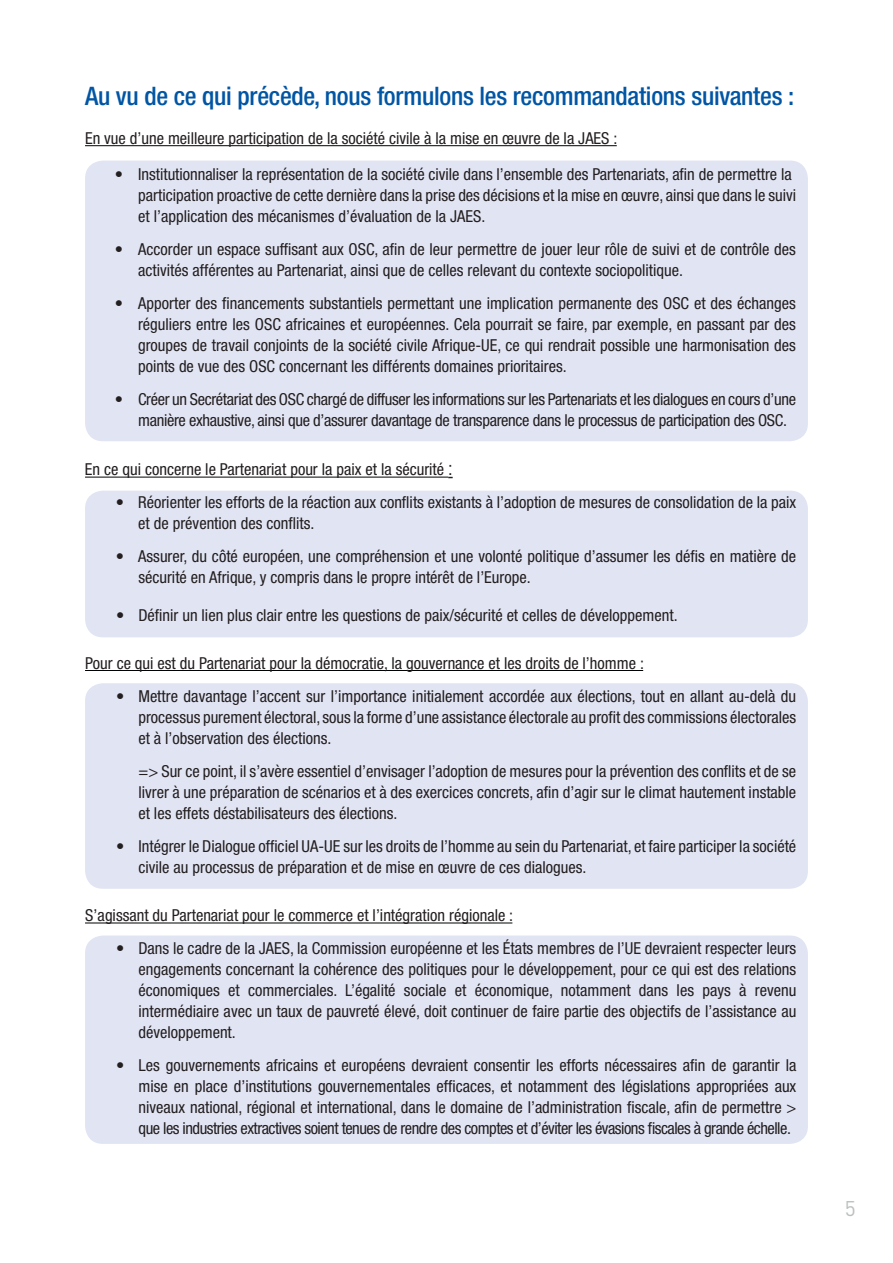
<style>
.page{position:relative;width:893px;height:1263px;background:#fff}
.page>*{position:absolute;margin:0;border:0;box-sizing:border-box;transform-origin:0 0}
.t1{font:500 condensed 25.5px "Helvetica Neue";letter-spacing:-.01em;color:#0055a4}
.t2{font:21px "DIN";color:#bcbec0}
.t3{font:condensed 16.5px/21px "Helvetica Neue";color:#231f20}
.t4{font:condensed 16.5px/21px "Helvetica Neue";letter-spacing:-.02em;color:#231f20}
.s1{font-family:"Arial Narrow";font-stretch:normal;font-size:19.5px}
</style>
<div class="page">
<div style="left:85px;top:161px;width:723px;height:280px;background:#e1e4f3;border-radius:18px"></div>
<div style="left:85px;top:491px;width:723px;height:146px;background:#e1e4f3;border-radius:18px"></div>
<div style="left:85px;top:683px;width:723px;height:206px;background:#e1e4f3;border-radius:18px"></div>
<div style="left:85px;top:935px;width:723px;height:209px;background:#e1e4f3;border-radius:18px"></div>
<hr style="left:85px;top:145px;width:532px;height:1px;background:#010203">
<hr style="left:85px;top:477px;width:363px;height:1px;background:#010203">
<hr style="left:85px;top:670px;width:558px;height:1px;background:#010203">
<hr style="left:85px;top:922px;width:427px;height:1px;background:#010203">
<h1 class="t1" style="left:85px;top:81px;width:711px">Au vu de ce qui précède, nous formulons les recommandations suivantes :</h1>
<p class="t3" style="left:85px;top:128px;width:534px">En vue d’une meilleure participation de la société civile à la mise en œuvre de la JAES :</p>
<p class="t3" style="left:138px;top:164px;width:659px;text-indent:-23px">• Institutionnaliser la représentation de la société civile dans l’ensemble des Partenariats, afin de permettre la participation proactive de cette dernière dans la prise des décisions et la mise en œuvre, ainsi que dans le suivi et l’application des mécanismes d’évaluation de la JAES.</p>
<p class="t3" style="left:138px;top:239px;width:659px;text-indent:-23px">• Accorder un espace suffisant aux OSC, afin de leur permettre de jouer leur rôle de suivi et de contrôle des activités afférentes au Partenariat, ainsi que de celles relevant du contexte sociopolitique.</p>
<p class="t3" style="left:138px;top:293px;width:659px;text-align:justify;text-indent:-23px">• Apporter des financements substantiels permettant une implication permanente des OSC et des échanges réguliers entre les OSC africaines et européennes. Cela pourrait se faire, par exemple, en passant par des groupes de travail conjoints de la société civile Afrique-UE, ce qui rendrait possible une harmonisation des points de vue des OSC concernant les différents domaines prioritaires.</p>
<p class="t4" style="left:138px;top:389px;width:659px;text-indent:-24px">• Créer un Secrétariat des OSC chargé de diffuser les informations sur les Partenariats et les dialogues en cours d’une manière exhaustive, ainsi que d’assurer davantage de transparence dans le processus de participation des OSC.</p>
<p class="t3" style="left:85px;top:459px;width:369px">En ce qui concerne le Partenariat pour la paix et la sécurité <span class="s1">:</span></p>
<p class="t3" style="left:138px;top:492px;width:659px;text-indent:-22px">• Réorienter les efforts de la réaction aux conflits existants à l’adoption de mesures de consolidation de la paix et de prévention des conflits.</p>
<p class="t3" style="left:138px;top:546px;width:659px;text-indent:-22px">• Assurer, du côté européen, une compréhension et une volonté politique d’assumer les défis en matière de sécurité en Afrique, y compris dans le propre intérêt de l’Europe.</p>
<p class="t3" style="left:116px;top:604px;width:563px">• Définir un lien plus clair entre les questions de paix/sécurité et celles de développement.</p>
<p class="t3" style="left:85px;top:652px;width:560px">Pour ce qui est du Partenariat pour la démocratie, la gouvernance et les droits de l’homme :</p>
<p class="t3" style="left:138px;top:685px;width:659px;text-align:justify;text-indent:-22px">• Mettre davantage l’accent sur l’importance initialement accordée aux élections, tout en allant au-delà du processus purement électoral, sous la forme d’une assistance électorale au profit des commissions électorales et à l’observation des élections.</p>
<p class="t3" style="left:138px;top:760px;width:659px;text-align:justify">=&gt; Sur ce point, il s’avère essentiel d’envisager l’adoption de mesures pour la prévention des conflits et de se livrer à une préparation de scénarios et à des exercices concrets, afin d’agir sur le climat hautement instable et les effets déstabilisateurs des élections.</p>
<p class="t3" style="left:138px;top:835px;width:659px;line-height:21.5px;text-indent:-22px">• Intégrer le Dialogue officiel UA-UE sur les droits de l’homme au sein du Partenariat, et faire participer la société civile au processus de préparation et de mise en œuvre de ces dialogues.</p>
<p class="t3" style="left:85px;top:905px;width:429px">S’agissant du Partenariat pour le commerce et l’intégration régionale :</p>
<p class="t3" style="left:138px;top:938px;width:659px;text-align:justify;text-indent:-22px">• Dans le cadre de la JAES, la Commission européenne et les États membres de l’UE devraient respecter leurs engagements concernant la cohérence des politiques pour le développement, pour ce qui est des relations économiques et commerciales. L’égalité sociale et économique, notamment dans les pays à revenu intermédiaire avec un taux de pauvreté élevé, doit continuer de faire partie des objectifs de l’assistance au développement.</p>
<p class="t3" style="left:139px;top:1055px;width:659px;text-align:justify;text-indent:-22px">• Les gouvernements africains et européens devraient consentir les efforts nécessaires afin de garantir la mise en place d’institutions gouvernementales efficaces, et notamment des législations appropriées aux niveaux national, régional et international, dans le domaine de l’administration fiscale, afin de permettre &gt; que les industries extractives soient tenues de rendre des comptes et d’éviter les évasions fiscales à grande échelle.</p>
<p class="t2" style="left:845px;top:1195px;width:12px">5</p>
</div>
